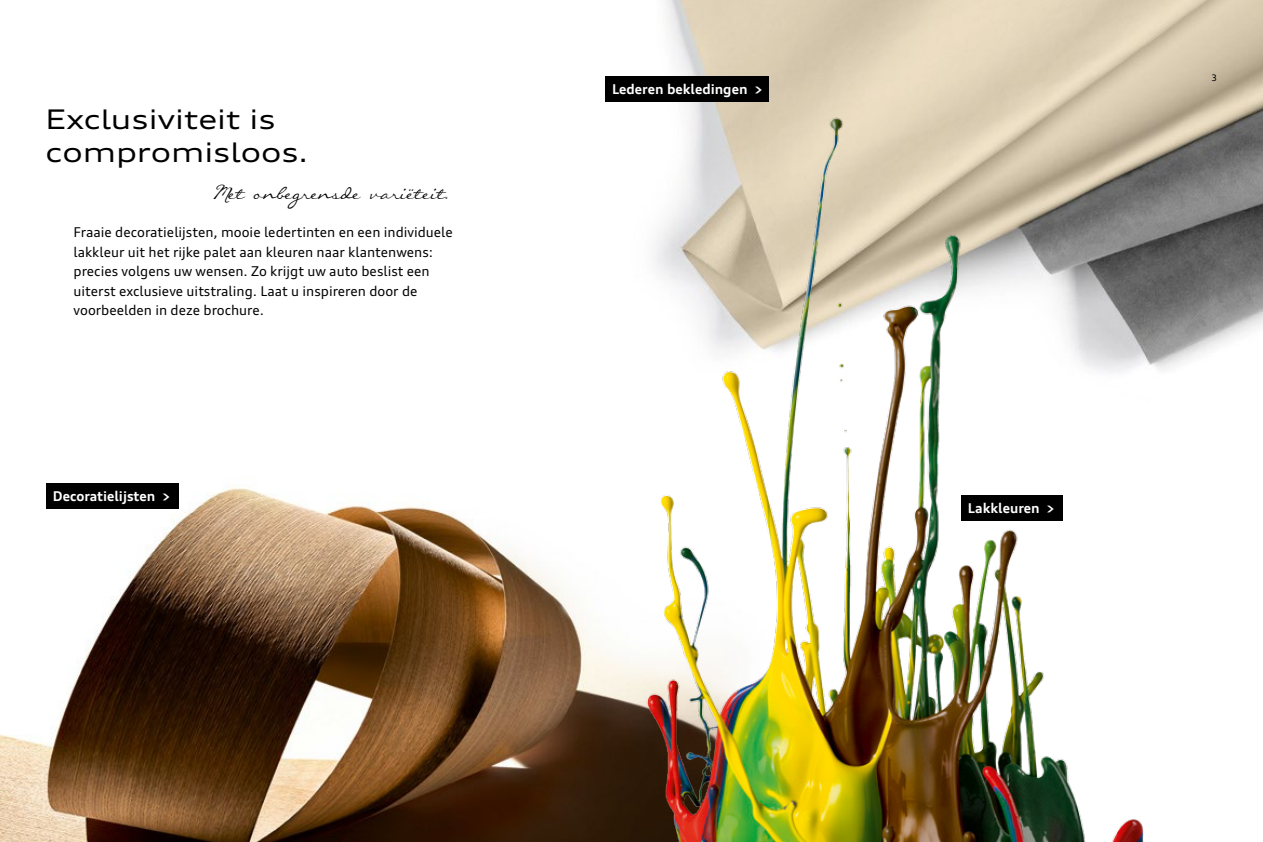
<style>
.page{position:relative;width:1263px;height:842px;background:#fff}
.page>*{position:absolute;margin:0;border:0;box-sizing:border-box;transform-origin:0 0}
.t1{font:expanded 27px/33px "Audi Type";color:#000}
.t2{font:24px "Callie Hand";color:#000}
.t3{font:13.5px/19.5px "Audi Type";color:#000}
.t4{font:700 13.5px "Audi Type";color:#fff}
.t5{font:9px "Audi Type";color:#000}
</style>
<div class="page">
<img style="left:0;top:486px;width:583px;height:356px">
<img style="left:583px;top:46px;width:680px;height:796px">
<div style="left:605px;top:77px;width:164px;height:25px;background:#000"></div>
<div style="left:961px;top:495px;width:101px;height:25px;background:#000"></div>
<div style="left:46px;top:483px;width:133px;height:26px;background:#000"></div>
<h1 class="t1" style="left:45px;top:102px;width:264px">Exclusiviteit is compromisloos.</h1>
<h2 class="t2" style="left:211px;top:185px;width:238px">Met onbegrensde varieteit.</h2>
<h2 class="t2" style="left:409px;top:176px;width:6px">..</h2>
<p class="t3" style="left:74px;top:223px;width:381px">Fraaie decoratielijsten, mooie ledertinten en een individuele lakkleur uit het rijke palet aan kleuren naar klantenwens: precies volgens uw wensen. Zo krijgt uw auto beslist een uiterst exclusieve uitstraling. Laat u inspireren door de voorbeelden in deze brochure.</p>
<p class="t4" style="left:53px;top:488px;width:119px">Decoratielijsten &gt;</p>
<p class="t4" style="left:612px;top:81px;width:152px">Lederen bekledingen &gt;</p>
<p class="t5" style="left:1211px;top:72px;width:7px">3</p>
<p class="t4" style="left:968px;top:500px;width:88px">Lakkleuren &gt;</p>
</div>
